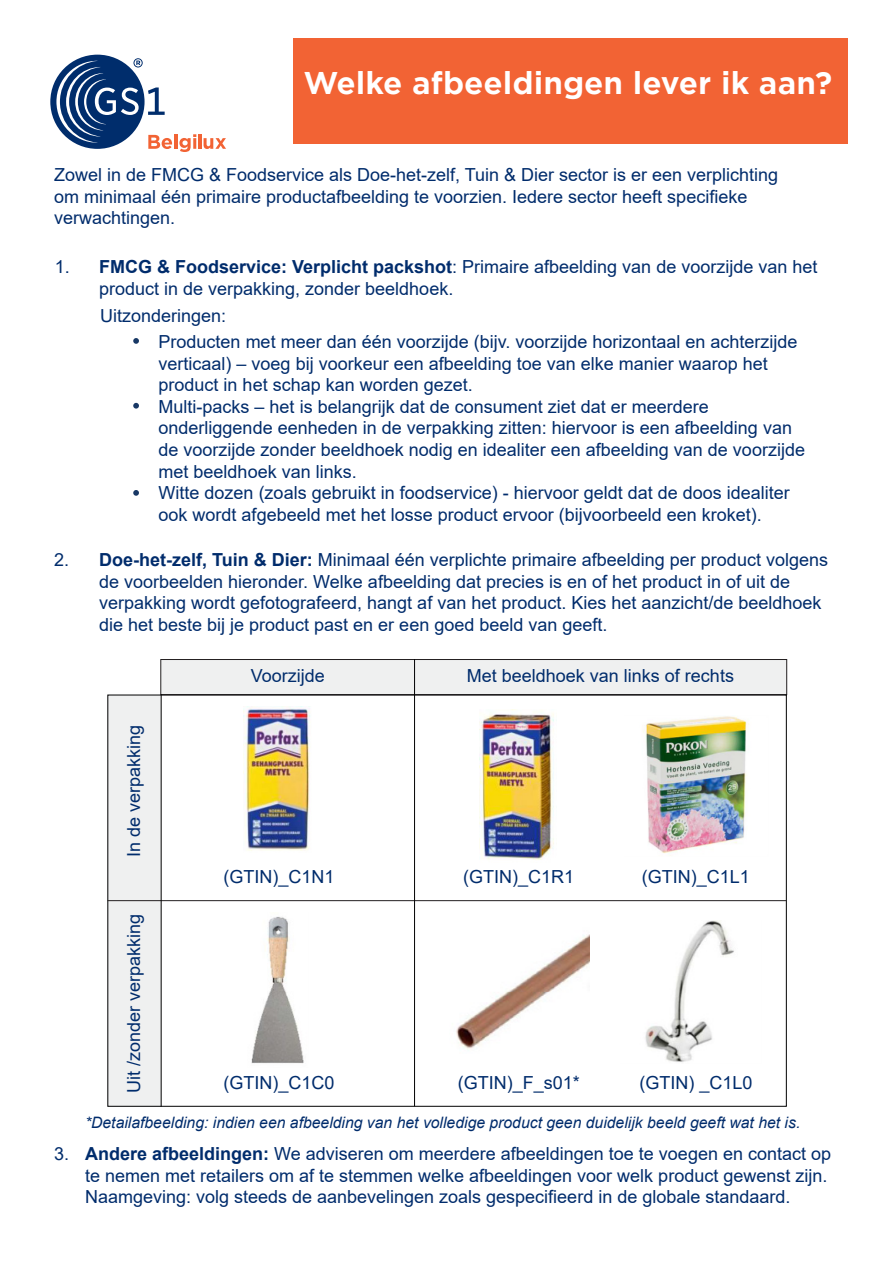
<style>
.page{position:relative;width:893px;height:1263px;background:#fff}
.page>*{position:absolute;margin:0;border:0;box-sizing:border-box;transform-origin:0 0}
.t1{font:700 30px "Gotham Office";color:#fff}
.t2{font:18px/21.6px "Arial";color:#002c6c}
.t3{font:italic 15.75px "Arial";color:#002c6c}
.s1{font-weight:700}
</style>
<div class="page">
<div style="left:293px;top:39px;width:555px;height:105px;background:#f26334"></div>
<div style="left:50px;top:55px;width:95px;height:94px;background:#002d6c;border-radius:50%"></div>
<svg style="left:56px;top:58px;width:116px;height:91px"></svg>
<hr style="left:174px;top:134px;width:3px;height:15px;background:#f26334">
<svg style="left:179px;top:134px;width:17px;height:18px"></svg>
<hr style="left:198px;top:134px;width:3px;height:15px;background:#f26334">
<svg style="left:204px;top:138px;width:22px;height:11px"></svg>
<svg style="left:133px;top:338px;width:6px;height:6px"></svg>
<svg style="left:133px;top:403px;width:6px;height:6px"></svg>
<svg style="left:133px;top:490px;width:6px;height:6px"></svg>
<div style="left:107px;top:695px;width:54px;height:411px;background:#eff0f0"></div>
<div style="left:161px;top:659px;width:626px;height:36px;background:#eff0f0"></div>
<div style="left:160px;top:659px;width:627px;height:36px;border:1px solid #231f20"></div>
<hr style="left:107px;top:900px;width:680px;height:1px;background:#231f20">
<hr style="left:161px;top:695px;width:1px;height:412px;background:#000001">
<hr style="left:414px;top:659px;width:1px;height:447px;background:#000001">
<img style="left:243px;top:706px;width:67px;height:145px">
<img style="left:479px;top:709px;width:78px;height:151px">
<img style="left:643px;top:716px;width:106px;height:138px">
<img style="left:251px;top:916px;width:53px;height:148px">
<img style="left:456px;top:934px;width:134px;height:115px">
<img style="left:645px;top:921px;width:89px;height:141px">
<h1 class="t1" style="left:303px;top:62px;width:530px">Welke afbeeldingen lever ik aan?</h1>
<p class="t2" style="left:54px;top:164px;width:726px">Zowel in de FMCG &amp; Foodservice als Doe-het-zelf, Tuin &amp; Dier sector is er een verplichting om minimaal één primaire productafbeelding te voorzien. Iedere sector heeft specifieke verwachtingen.</p>
<p class="t2" style="left:55px;top:256px;width:17px">1.</p>
<p class="t2" style="left:54px;top:549px;width:17px">2.</p>
<p class="t2" style="left:54px;top:1143px;width:17px">3.</p>
<p class="t2" style="left:99px;top:256px;width:720px"><span class="s1">FMCG &amp; Foodservice: Verplicht packshot</span>: Primaire afbeelding van de voorzijde van het product in de verpakking, zonder beeldhoek.</p>
<p class="t2" style="left:159px;top:331px;width:640px">Producten met meer dan één voorzijde (bijv. voorzijde horizontaal en achterzijde verticaal) – voeg bij voorkeur een afbeelding toe van elke manier waarop het product in het schap kan worden gezet.</p>
<p class="t2" style="left:159px;top:395px;width:648px">Multi-packs – het is belangrijk dat de consument ziet dat er meerdere onderliggende eenheden in de verpakking zitten: hiervoor is een afbeelding van de voorzijde zonder beeldhoek nodig en idealiter een afbeelding van de voorzijde met beeldhoek van links.</p>
<p class="t2" style="left:159px;top:482px;width:633px">Witte dozen (zoals gebruikt in foodservice) - hiervoor geldt dat de doos idealiter ook wordt afgebeeld met het losse product ervoor (bijvoorbeeld een kroket).</p>
<p class="t2" style="left:100px;top:305px;width:128px">Uitzonderingen:</p>
<p class="t2" style="left:99px;top:549px;width:730px"><span class="s1">Doe-het-zelf, Tuin &amp; Dier:</span> Minimaal één verplichte primaire afbeelding per product volgens de voorbeelden hieronder. Welke afbeelding dat precies is en of het product in of uit de verpakking wordt gefotografeerd, hangt af van het product. Kies het aanzicht/de beeldhoek die het beste bij je product past en er een goed beeld van geeft.</p>
<p class="t2" style="left:123px;top:857px;width:134px;rotate:-90deg">In de verpakking</p>
<p class="t2" style="left:251px;top:664px;width:76px">Voorzijde</p>
<p class="t2" style="left:467px;top:664px;width:269px">Met beeldhoek van links of rechts</p>
<p class="t2" style="left:224px;top:866px;width:113px">(GTIN)_C1N1</p>
<p class="t2" style="left:463px;top:866px;width:113px">(GTIN)_C1R1</p>
<p class="t2" style="left:642px;top:866px;width:110px">(GTIN)_C1L1</p>
<p class="t2" style="left:123px;top:1093px;width:181px;rotate:-90deg">Uit /zonder verpakking</p>
<p class="t2" style="left:224px;top:1071px;width:113px">(GTIN)_C1C0</p>
<p class="t2" style="left:458px;top:1071px;width:124px">(GTIN)_F_s01*</p>
<p class="t2" style="left:639px;top:1071px;width:115px">(GTIN) _C1L0</p>
<p class="t3" style="left:85px;top:1112px;width:717px">*Detailafbeelding: indien een afbeelding van het volledige product geen duidelijk beeld geeft wat het is.</p>
<p class="t2" style="left:85px;top:1143px;width:747px"><span class="s1">Andere afbeeldingen:</span> We adviseren om meerdere afbeeldingen toe te voegen en contact op te nemen met retailers om af te stemmen welke afbeeldingen voor welk product gewenst zijn.</p>
<p class="t2" style="left:85px;top:1186px;width:707px">Naamgeving: volg steeds de aanbevelingen zoals gespecifieerd in de globale standaard.</p>
</div>
